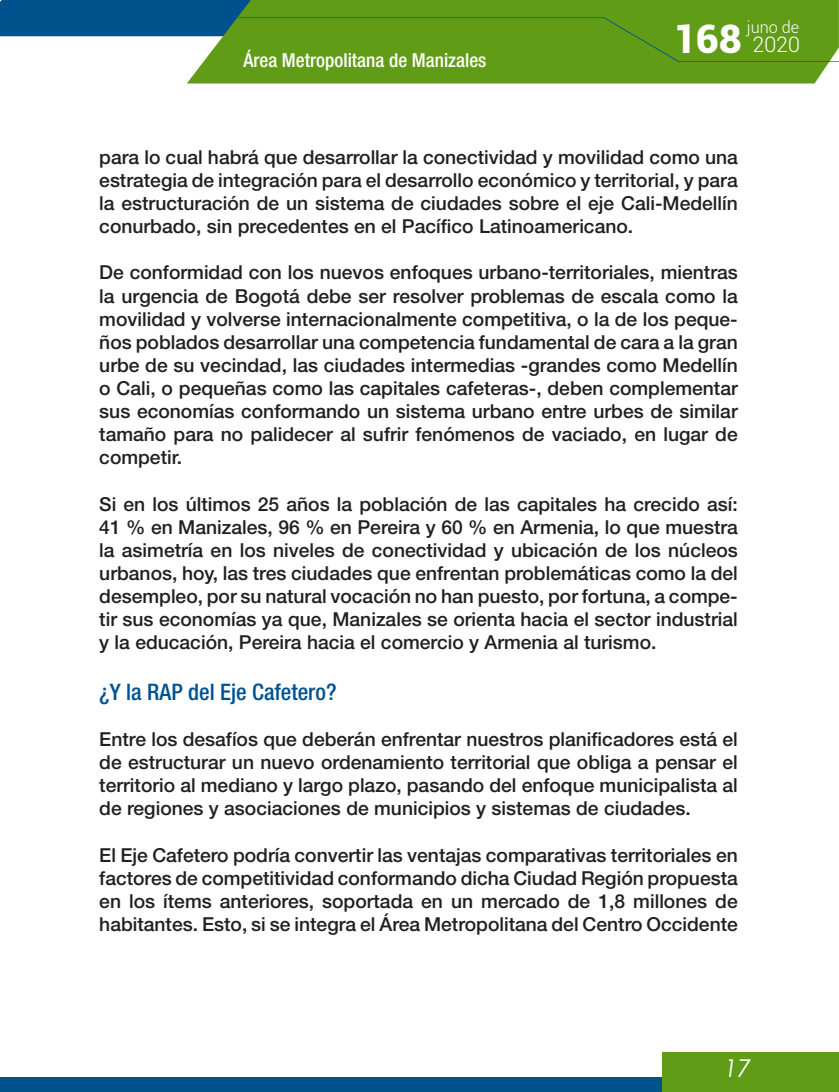
<style>
.page{position:relative;width:839px;height:1092px;background:#fff}
.page>*{position:absolute;margin:0;border:0;box-sizing:border-box;transform-origin:0 0}
.t1{font:900 39.38px "Roboto";color:#fff}
.t2{font:italic 24.5px "Century Gothic";color:#fff}
.subtitulos{font:500 condensed 22.75px "Helvetica Neue";color:#00528f}
.t3{font:300 21.35px "Roboto";color:#fff}
.contenidos{font:500 19.25px/23.1px "Helvetica Neue";color:#231f20;text-align:justify}
.t4{font:500 condensed 19.25px "Helvetica Neue";color:#fff}
.t5{font:300 16.28px "Roboto";color:#fff}
</style>
<div class="page">
<div style="left:0;top:1077px;width:819px;height:14px;background:#00528f"></div>
<div style="left:0;top:0;width:187px;height:36px;background:#00528f"></div>
<div style="left:187px;top:0;width:651px;height:83px;background:#619c17"></div>
<svg style="left:5px;top:17px;width:833px;height:45px;background:#6ba047"></svg>
<div style="left:662px;top:1051px;width:176px;height:40px;background:#619c17"></div>
<p class="t4" style="left:243px;top:48px;width:244px">Área Metropolitana de Manizales</p>
<h1 class="t1" style="left:673px;top:11px;width:70px">168</h1>
<p class="t5" style="left:746px;top:16px;width:54px">juno de</p>
<p class="t3" style="left:752px;top:29px;width:49px">2020</p>
<p class="contenidos" style="left:99px;top:145px;width:640px">para lo cual habrá que desarrollar la conectividad y movilidad como una estrategia de integración para el desarrollo económico y territorial, y para la estructuración de un sistema de ciudades sobre el eje Cali-Medellín conurbado, sin precedentes en el Pacífico Latinoamericano.</p>
<p class="contenidos" style="left:99px;top:261px;width:640px">De conformidad con los nuevos enfoques urbano-territoriales, mientras la urgencia de Bogotá debe ser resolver problemas de escala como la movilidad y volverse internacionalmente competitiva, o la de los peque&shy;ños poblados desarrollar una competencia fundamental de cara a la gran urbe de su vecindad, las ciudades intermedias -grandes como Medellín o Cali, o pequeñas como las capitales cafeteras-, deben complementar sus economías conformando un sistema urbano entre urbes de similar tamaño para no palidecer al sufrir fenómenos de vaciado, en lugar de competir.</p>
<p class="contenidos" style="left:99px;top:492px;width:640px">Si en los últimos 25 años la población de las capitales ha crecido así:<br>41 % en Manizales, 96 % en Pereira y 60 % en Armenia, lo que muestra la asimetría en los niveles de conectividad y ubicación de los núcleos urbanos, hoy, las tres ciudades que enfrentan problemáticas como la del desempleo, por su natural vocación no han puesto, por fortuna, a compe&shy;tir sus economías ya que, Manizales se orienta hacia el sector industrial y la educación, Pereira hacia el comercio y Armenia al turismo.</p>
<p class="subtitulos" style="left:99px;top:678px;width:239px">¿Y la RAP del Eje Cafetero?</p>
<p class="contenidos" style="left:99px;top:727px;width:640px">Entre los desafíos que deberán enfrentar nuestros planificadores está el de estructurar un nuevo ordenamiento territorial que obliga a pensar el territorio al mediano y largo plazo, pasando del enfoque municipalista al de regiones y asociaciones de municipios y sistemas de ciudades.</p>
<p class="contenidos" style="left:99px;top:842px;width:640px">El Eje Cafetero podría convertir las ventajas comparativas territoriales en factores de competitividad conformando dicha Ciudad Región propuesta en los ítems anteriores, soportada en un mercado de 1,8 millones de habitantes. Esto, si se integra el Área Metropolitana del Centro Occidente</p>
<p class="t2" style="left:724px;top:1050px;width:29px">17</p>
</div>
